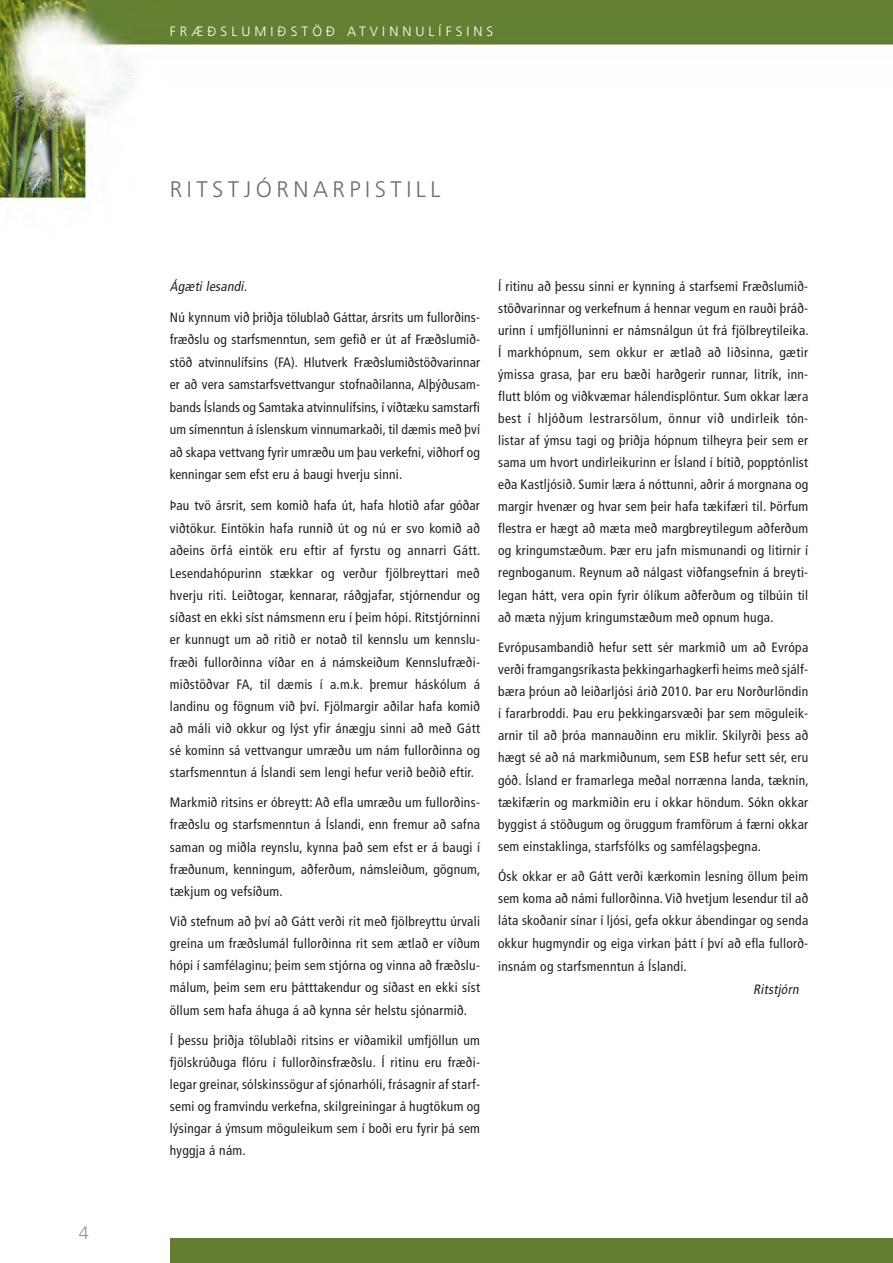
<style>
.page{position:relative;width:893px;height:1263px;background:#fff}
.page>*{position:absolute;margin:0;border:0;box-sizing:border-box;transform-origin:0 0}
.t1{font:300 22.5px "Frutiger";letter-spacing:.2em;color:#6c6d70}
.t2{font:300 18px "Frutiger";color:#939598}
.t3{font:condensed 13.5px/22px "Frutiger";letter-spacing:.02em;color:#231f20;text-align:justify}
.t4{font:300 13.5px "Frutiger";letter-spacing:.3em;color:#fff}
.t5{font:italic condensed 13.5px "Frutiger";color:#231f20}
</style>
<div class="page">
<div style="left:170px;top:1238px;width:722px;height:24px;background:#647e31"></div>
<img style="left:0;top:0;width:892px;height:200px">
<h2 class="t2" style="left:79px;top:1221px;width:12px">4</h2>
<p class="t4" style="left:170px;top:20px;width:325px">FRÆÐSLUMIÐSTÖÐ ATVINNULÍFSINS</p>
<h1 class="t1" style="left:170px;top:176px;width:272px">RITSTJÓRNARPISTILL</h1>
<p class="t5" style="left:170px;top:278px;width:82px">Ágæti lesandi.</p>
<p class="t3" style="left:170px;top:306px;width:311px;line-height:22.5px">Nú kynnum við þriðja tölublað Gáttar, ársrits um fullorðins&shy;fræðslu og starfsmenntun, sem gefið er út af Fræðslumið&shy;stöð atvinnulífsins (FA). Hlutverk Fræðslumiðstöðvarinnar er að vera samstarfsvettvangur stofnaðilanna, Alþýðusam&shy;bands Íslands og Samtaka atvinnulífsins, í víðtæku samstarfi um símenntun á íslenskum vinnumarkaði, til dæmis með því að skapa vettvang fyrir umræðu um þau verkefni, viðhorf og kenningar sem efst eru á baugi hverju sinni.</p>
<p class="t3" style="left:170px;top:494px;width:312px">Þau tvö ársrit, sem komið hafa út, hafa hlotið afar góðar viðtökur. Eintökin hafa runnið út og nú er svo komið að aðeins örfá eintök eru eftir af fyrstu og annarri Gátt.<br>Lesendahópurinn stækkar og verður fjölbreyttari með hverju riti. Leiðtogar, kennarar, ráðgjafar, stjórnendur og síðast en ekki síst námsmenn eru í þeim hópi. Ritstjórninni er kunnugt um að ritið er notað til kennslu um kennslu&shy;fræði fullorðinna víðar en á námskeiðum Kennslufræði&shy;miðstöðvar FA, til dæmis í a.m.k. þremur háskólum á landinu og fögnum við því. Fjölmargir aðilar hafa komið að máli við okkur og lýst yfir ánægju sinni að með Gátt sé kominn sá vettvangur umræðu um nám fullorðinna og starfsmenntun á Íslandi sem lengi hefur verið beðið eftir.</p>
<p class="t3" style="left:170px;top:791px;width:312px">Markmið ritsins er óbreytt: Að efla umræðu um fullorðins&shy;fræðslu og starfsmenntun á Íslandi, enn fremur að safna saman og miðla reynslu, kynna það sem efst er á baugi í fræðunum, kenningum, aðferðum, námsleiðum, gögnum, tækjum og vefsíðum.</p>
<p class="t3" style="left:170px;top:910px;width:311px">Við stefnum að því að Gátt verði rit með fjölbreyttu úrvali greina um fræðslumál fullorðinna rit sem ætlað er víðum hópi í samfélaginu; þeim sem stjórna og vinna að fræðslu&shy;málum, þeim sem eru þátttakendur og síðast en ekki síst öllum sem hafa áhuga á að kynna sér helstu sjónarmið.</p>
<p class="t3" style="left:170px;top:1029px;width:311px">Í þessu þriðja tölublaði ritsins er viðamikil umfjöllun um fjölskrúðuga flóru í fullorðinsfræðslu. Í ritinu eru fræði&shy;legar greinar, sólskinssögur af sjónarhóli, frásagnir af starf&shy;semi og framvindu verkefna, skilgreiningar á hugtökum og lýsingar á ýmsum möguleikum sem í boði eru fyrir þá sem hyggja á nám.</p>
<p class="t3" style="left:498px;top:275px;width:312px">Í ritinu að þessu sinni er kynning á starfsemi Fræðslumið&shy;stöðvarinnar og verkefnum á hennar vegum en rauði þráð&shy;urinn í umfjölluninni er námsnálgun út frá fjölbreytileika.<br>Í markhópnum, sem okkur er ætlað að liðsinna, gætir ýmissa grasa, þar eru bæði harðgerir runnar, litrík, inn&shy;flutt blóm og viðkvæmar hálendisplöntur. Sum okkar læra best í hljóðum lestrarsölum, önnur við undirleik tón&shy;listar af ýmsu tagi og þriðja hópnum tilheyra þeir sem er sama um hvort undirleikurinn er Ísland í bítið, popptónlist eða Kastljósið. Sumir læra á nóttunni, aðrir á morgnana og margir hvenær og hvar sem þeir hafa tækifæri til. Þörfum flestra er hægt að mæta með margbreytilegum aðferðum og kringumstæðum. Þær eru jafn mismunandi og litirnir í regnboganum. Reynum að nálgast viðfangsefnin á breyti&shy;legan hátt, vera opin fyrir ólíkum aðferðum og tilbúin til að mæta nýjum kringumstæðum með opnum huga.</p>
<p class="t3" style="left:498px;top:636px;width:312px">Evrópusambandið hefur sett sér markmið um að Evrópa verði framgangsríkasta þekkingarhagkerfi heims með sjálf&shy;bæra þróun að leiðarljósi árið 2010. Þar eru Norðurlöndin í fararbroddi. Þau eru þekkingarsvæði þar sem möguleik&shy;arnir til að þróa mannauðinn eru miklir. Skilyrði þess að hægt sé að ná markmiðunum, sem ESB hefur sett sér, eru góð. Ísland er framarlega meðal norrænna landa, tæknin, tækifærin og markmiðin eru í okkar höndum. Sókn okkar byggist á stöðugum og öruggum framförum á færni okkar sem einstaklinga, starfsfólks og samfélagsþegna.</p>
<p class="t3" style="left:498px;top:865px;width:311px">Ósk okkar er að Gátt verði kærkomin lesning öllum þeim sem koma að námi fullorðinna. Við hvetjum lesendur til að láta skoðanir sínar í ljósi, gefa okkur ábendingar og senda okkur hugmyndir og eiga virkan þátt í því að efla fullorð&shy;insnám og starfsmenntun á Íslandi.</p>
<p class="t5" style="left:753px;top:981px;width:49px">Ritstjórn</p>
</div>
